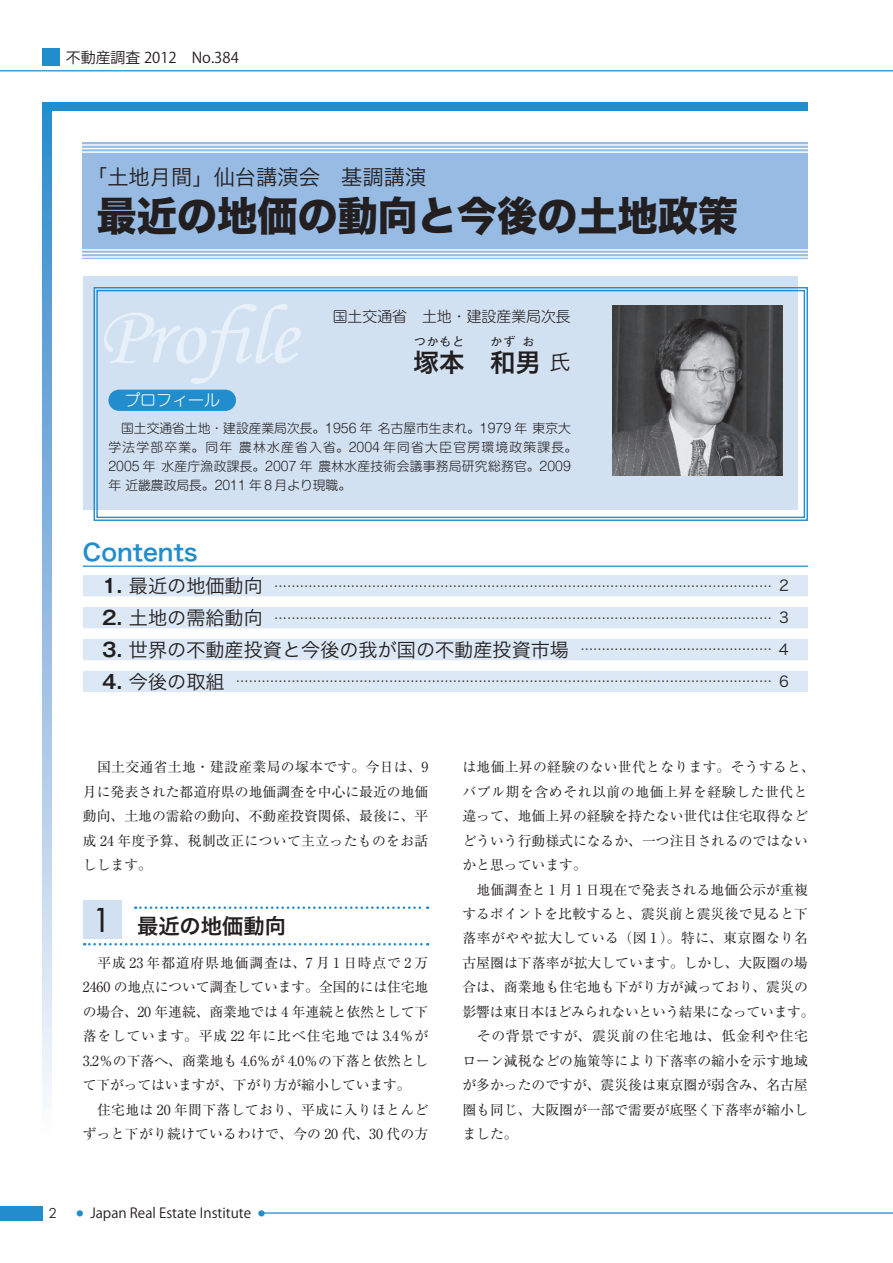
<style>
.page{position:relative;width:893px;height:1263px;background:#fff}
.page>*{position:absolute;margin:0;border:0;box-sizing:border-box;transform-origin:0 0}
.t1{font:85.05px "Monotype Corsiva";color:#e8f0f9}
.t2{font:40.35px "Hira Kaku Std W8";letter-spacing:-.005em;color:#231f20}
.t3{font:25.5px "Hira Kaku Pro W6";color:#231f20}
.t4{font:23.4px "Hira Kaku Pro W6";color:#228dcd}
.t5{font:21.3px "Hira Kaku Pro W3";color:#231f20}
.t6{font:21.3px "Hira Kaku Pro W6";color:#231f20}
.t7{font:19.2px "Hira Kaku Pro W3";color:#231f20}
.t8{font:300 15.9px "Shin M Go Pro";color:#fff}
.t9{font:14.85px "Koz Go Pro";color:#231f20}
.t10{font:300 14.85px "Shin M Go Pro";color:#231f20}
.t11{font:13.8px/24.5px "Ryumin Pro";color:#231f20}
.t12{font:13.8px "Koz Go Pro";color:#231f20}
.t13{font:13.8px "Century Gothic";color:#231f20}
.t14{font:12.75px "Hira Kaku Pro W3";color:#231f20}
.t15{font:300 12.75px/19.2px "Shin M Go Pro";color:#231f20}
.t16{font:300 11.7px "Shin Go Pro";letter-spacing:.09em;color:#231f20}
.s1{font-family:"Gothic MB101 Pro De";font-weight:700;font-size:19.2px}
.s2{font-size:19.2px}
.s3{font-size:14.85px}
.s4{font-family:"Gothic MB101 Pro De";font-weight:700}
.s5{font-size:12.75px}
.s6{font-family:"Futura";font-size:31.95px}
</style>
<div class="page">
<div style="left:0;top:1205px;width:43px;height:15px;background:#228dcd"></div>
<hr style="left:262px;top:1212px;width:631px;height:2px;background:#228dcd">
<svg style="left:135px;top:906px;width:293px;height:3px"></svg>
<svg style="left:84px;top:943px;width:344px;height:2px"></svg>
<div style="left:83px;top:900px;width:38px;height:39px;background:#d2e1f2"></div>
<hr style="left:0;top:70px;width:893px;height:1px;background:#228dcd">
<div style="left:43px;top:49px;width:17px;height:17px;background:#228dcd"></div>
<div style="left:83px;top:142px;width:725px;height:117px;background:#97bbe3"></div>
<div style="left:83px;top:276px;width:714px;height:234px;background:#d2e1f2"></div>
<svg style="left:93px;top:286px;width:715px;height:235px"></svg>
<div style="left:96px;top:290px;width:709px;height:228px;border:1px solid #228dcd"></div>
<div style="left:108px;top:390px;width:128px;height:21px;background:#228dcd;border-radius:11px"></div>
<img style="left:610px;top:303px;width:179px;height:179px">
<img style="left:612px;top:305px;width:170px;height:170px">
<hr style="left:83px;top:566px;width:725px;height:1px;background:#228dcd">
<div style="left:83px;top:575px;width:725px;height:21px;background:#dce8f5"></div>
<div style="left:83px;top:607px;width:725px;height:21px;background:#dce8f5"></div>
<div style="left:83px;top:639px;width:725px;height:21px;background:#dce8f5"></div>
<div style="left:83px;top:671px;width:725px;height:21px;background:#dce8f5"></div>
<hr style="left:82px;top:144px;width:727px;height:2px;background:#fff">
<hr style="left:82px;top:148px;width:727px;height:1px;background:#fff">
<hr style="left:82px;top:151px;width:727px;height:2px;background:#fff">
<hr style="left:82px;top:249px;width:727px;height:2px;background:#fff">
<hr style="left:82px;top:253px;width:727px;height:1px;background:#fff">
<hr style="left:82px;top:256px;width:727px;height:2px;background:#fff">
<svg style="left:43px;top:111px;width:8px;height:985px;background:#92bce2"></svg>
<div style="left:43px;top:102px;width:765px;height:9px;background:#228dcd"></div>
<p class="t9" style="left:66px;top:48px;width:174px">不動産調査 2012　No.384</p>
<h3 class="t5" style="left:86px;top:158px;width:342px">「土地月間」仙台講演会　基調講演</h3>
<h2 class="t2" style="left:97px;top:194px;width:643px">最近の地価の動向と今後の土地政策</h2>
<h1 class="t1" style="left:98px;top:285px;width:200px">Profile</h1>
<p class="t8" style="left:124px;top:387px;width:97px">プロフィール</p>
<p class="t15" style="left:108px;top:417px;width:470px">　国土交通省土地・建設産業局次長。1956 年 名古屋市生まれ。1979 年 東京大学法学部卒業。同年 農林水産省入省。2004 年同省大臣官房環境政策課長。2005 年 水産庁漁政課長。2007 年 農林水産技術会議事務局研究総務官。2009年 近畿農政局長。2011 年８月より現職。</p>
<p class="t10" style="left:333px;top:304px;width:240px">国土交通省　土地・建設産業局次長</p>
<h3 class="t3" style="left:414px;top:339px;width:53px">塚本</h3>
<p class="t16" style="left:491px;top:332px;width:26px">かず</p>
<p class="t16" style="left:522px;top:332px;width:13px">お</p>
<p class="t16" style="left:414px;top:332px;width:51px">つかもと</p>
<h3 class="t3" style="left:490px;top:339px;width:53px">和男</h3>
<h3 class="t5" style="left:550px;top:343px;width:23px">氏</h3>
<h3 class="t4" style="left:83px;top:531px;width:116px">Contents</h3>
<p class="t14" style="left:102px;top:574px;width:688px"><span class="s1">1.</span> <span class="s2">最近の地価動向</span> ……………………………………………………………………………………………………… <span class="s3">2</span></p>
<p class="t14" style="left:102px;top:606px;width:688px"><span class="s1">2.</span> <span class="s2">土地の需給動向</span> ……………………………………………………………………………………………………… <span class="s3">3</span></p>
<h3 class="t7" style="left:102px;top:632px;width:688px"><span class="s4">3.</span> 世界の不動産投資と今後の我が国の不動産投資市場 <span class="s5">………………………………………</span> <span class="s3">4</span></h3>
<p class="t14" style="left:102px;top:670px;width:688px"><span class="s1">4.</span> <span class="s2">今後の取組</span> ……………………………………………………………………………………………………………… <span class="s3">6</span></p>
<p class="t11" style="left:83px;top:754px;width:347px;text-align:justify">　国土交通省土地・建設産業局の塚本です。今日は、9月に発表された都道府県の地価調査を中心に最近の地価動向、土地の需給の動向、不動産投資関係、最後に、平成 24 年度予算、税制改正について主立ったものをお話しします。</p>
<h3 class="t6" style="left:93px;top:907px;width:194px"><span class="s6">1</span> 最近の地価動向</h3>
<p class="t11" style="left:83px;top:949px;width:347px">　平成 23 年都道府県地価調査は、7 月 1 日時点で 2 万<br>2460 の地点について調査しています。全国的には住宅地の場合、20 年連続、商業地では 4 年連続と依然として下落をしています。平成 22 年に比べ住宅地では 3.4％が<br>3.2％の下落へ、商業地も 4.6％が 4.0％の下落と依然として下がってはいますが、下がり方が縮小しています。<br>　住宅地は 20 年間下落しており、平成に入りほとんどずっと下がり続けているわけで、今の 20 代、30 代の方</p>
<p class="t13" style="left:49px;top:1203px;width:9px">2</p>
<p class="t12" style="left:77px;top:1204px;width:190px"><sup>●</sup> Japan Real Estate Institute <sup>●</sup></p>
<p class="t11" style="left:462px;top:754px;width:354px">は地価上昇の経験のない世代となります。そうすると、バブル期を含めそれ以前の地価上昇を経験した世代と違って、地価上昇の経験を持たない世代は住宅取得などどういう行動様式になるか、一つ注目されるのではないかと思っています。<br>　地価調査と 1 月 1 日現在で発表される地価公示が重複するポイントを比較すると、震災前と震災後で見ると下落率がやや拡大している（図１）。特に、東京圏なり名古屋圏は下落率が拡大しています。しかし、大阪圏の場合は、商業地も住宅地も下がり方が減っており、震災の影響は東日本ほどみられないという結果になっています。　その背景ですが、震災前の住宅地は、低金利や住宅ローン減税などの施策等により下落率の縮小を示す地域が多かったのですが、震災後は東京圏が弱含み、名古屋圏も同じ、大阪圏が一部で需要が底堅く下落率が縮小しました。</p>
</div>
